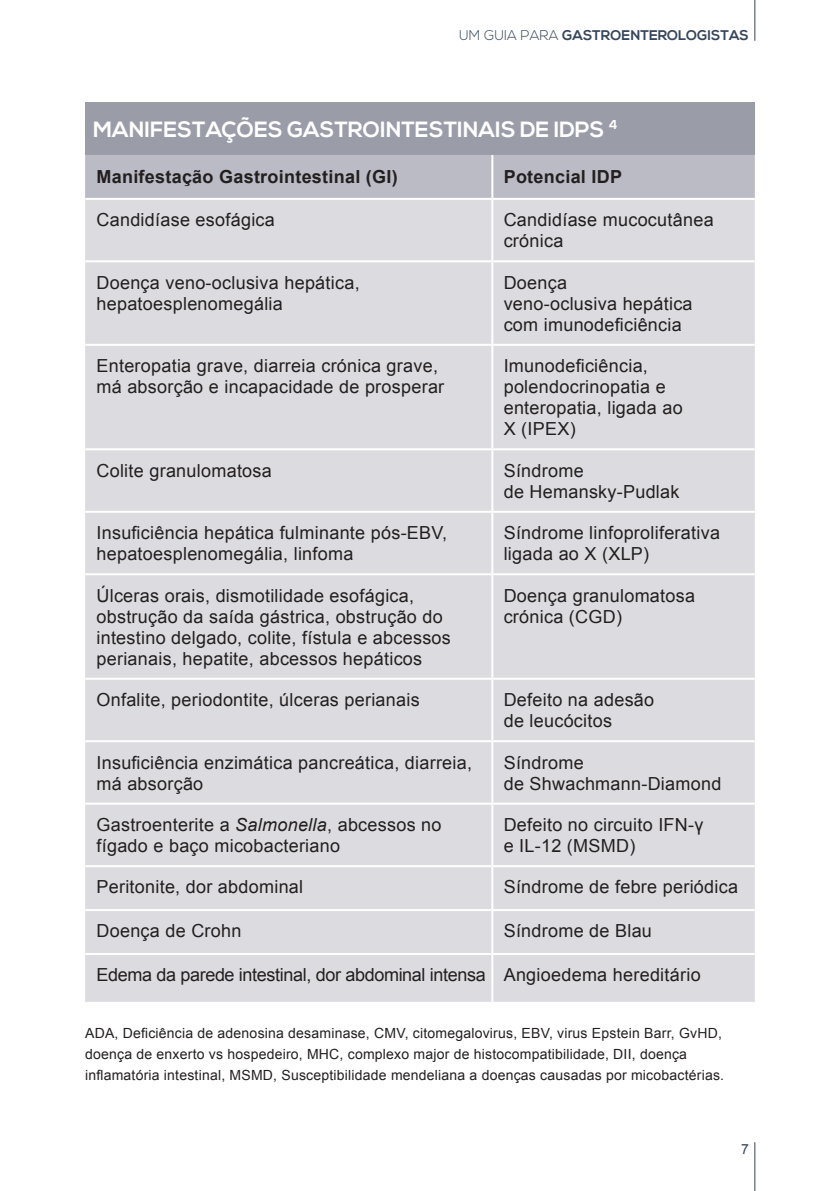
<style>
.page{position:relative;width:840px;height:1191px;background:#fff}
.page>*{position:absolute;margin:0;border:0;box-sizing:border-box;transform-origin:0 0}
.titulo{font:700 22px "Nexa";color:#fff}
.txt{font:18px/21px "Arial";letter-spacing:.015em;color:#231f20}
.txt-2{font:700 18px "Arial";letter-spacing:.015em;color:#231f20}
.txt-3{font:18px "Arial";letter-spacing:-.02em;color:#231f20}
.txt-4{font:14px/21px "Arial";letter-spacing:.015em;color:#231f20}
.t1{font:700 14px "Nexa";color:#36465b}
.t2{font:14px "Arial";color:#36465b}
.s1{font-weight:300}
.s2{font-style:italic}
</style>
<div class="page">
<hr style="left:754px;top:0;width:1px;height:41px;background:#36465b">
<hr style="left:754px;top:1142px;width:1px;height:49px;background:#36465b">
<div style="left:85px;top:102px;width:669px;height:53px;background:#9a9ca8"></div>
<div style="left:85px;top:155px;width:669px;height:43px;background:#babbc4"></div>
<div style="left:85px;top:200px;width:669px;height:801px;background:#dcdce0"></div>
<hr style="left:491px;top:155px;width:2px;height:43px;background:#fff">
<hr style="left:85px;top:260px;width:407px;height:2px;background:#fff">
<hr style="left:492px;top:260px;width:262px;height:2px;background:#fff">
<hr style="left:85px;top:344px;width:407px;height:2px;background:#fff">
<hr style="left:492px;top:344px;width:262px;height:2px;background:#fff">
<hr style="left:85px;top:448px;width:407px;height:2px;background:#fff">
<hr style="left:492px;top:448px;width:262px;height:2px;background:#fff">
<hr style="left:85px;top:511px;width:407px;height:2px;background:#fff">
<hr style="left:492px;top:511px;width:262px;height:2px;background:#fff">
<hr style="left:85px;top:573px;width:407px;height:2px;background:#fff">
<hr style="left:492px;top:573px;width:262px;height:2px;background:#fff">
<hr style="left:85px;top:677px;width:407px;height:2px;background:#fff">
<hr style="left:492px;top:677px;width:262px;height:2px;background:#fff">
<hr style="left:85px;top:740px;width:407px;height:2px;background:#fff">
<hr style="left:492px;top:740px;width:262px;height:2px;background:#fff">
<hr style="left:85px;top:802px;width:407px;height:2px;background:#fff">
<hr style="left:492px;top:802px;width:262px;height:2px;background:#fff">
<hr style="left:85px;top:865px;width:407px;height:2px;background:#fff">
<hr style="left:492px;top:865px;width:262px;height:2px;background:#fff">
<hr style="left:85px;top:909px;width:407px;height:2px;background:#fff">
<hr style="left:492px;top:909px;width:262px;height:2px;background:#fff">
<hr style="left:85px;top:953px;width:407px;height:2px;background:#fff">
<hr style="left:492px;top:953px;width:262px;height:2px;background:#fff">
<hr style="left:491px;top:200px;width:2px;height:60px;background:#fff">
<hr style="left:491px;top:262px;width:2px;height:82px;background:#fff">
<hr style="left:491px;top:346px;width:2px;height:102px;background:#fff">
<hr style="left:491px;top:450px;width:2px;height:61px;background:#fff">
<hr style="left:491px;top:513px;width:2px;height:60px;background:#fff">
<hr style="left:491px;top:575px;width:2px;height:102px;background:#fff">
<hr style="left:491px;top:680px;width:2px;height:60px;background:#fff">
<hr style="left:491px;top:742px;width:2px;height:60px;background:#fff">
<hr style="left:491px;top:804px;width:2px;height:61px;background:#fff">
<hr style="left:491px;top:867px;width:2px;height:42px;background:#fff">
<hr style="left:491px;top:911px;width:2px;height:42px;background:#fff">
<hr style="left:491px;top:955px;width:2px;height:46px;background:#fff">
<p class="t1" style="left:459px;top:27px;width:291px"><span class="s1">UM GUIA PARA</span> GASTROENTEROLOGISTAS</p>
<p class="titulo" style="left:93px;top:116px;width:525px">MANIFESTAÇÕES GASTROINTESTINAIS DE IDPS <sup>4</sup></p>
<p class="txt-2" style="left:96px;top:165px;width:302px">Manifestação Gastrointestinal (GI)</p>
<p class="txt-2" style="left:503px;top:165px;width:120px">Potencial IDP</p>
<p class="txt" style="left:96px;top:209px;width:180px">Candidíase esofágica</p>
<p class="txt" style="left:503px;top:209px;width:211px">Candidíase mucocutânea crónica</p>
<p class="txt" style="left:96px;top:272px;width:264px">Doença veno-oclusiva hepática, hepatoesplenomegália</p>
<p class="txt" style="left:503px;top:272px;width:190px">Doença<br>veno-oclusiva hepática com imunodeficiência</p>
<p class="txt" style="left:96px;top:355px;width:349px">Enteropatia grave, diarreia crónica grave, má absorção e incapacidade de prosperar</p>
<p class="txt" style="left:503px;top:355px;width:180px">Imunodeficiência, polendocrinopatia e enteropatia, ligada ao<br>X (IPEX)</p>
<p class="txt" style="left:96px;top:460px;width:177px">Colite granulomatosa</p>
<p class="txt" style="left:503px;top:460px;width:177px">Síndrome<br>de Hemansky-Pudlak</p>
<p class="txt" style="left:96px;top:522px;width:352px">Insuficiência hepática fulminante pós-EBV, hepatoesplenomegália, linfoma</p>
<p class="txt" style="left:503px;top:522px;width:218px">Síndrome linfoproliferativa ligada ao X (XLP)</p>
<p class="txt" style="left:96px;top:585px;width:356px">Úlceras orais, dismotilidade esofágica, obstrução da saída gástrica, obstrução do intestino delgado, colite, fístula e abcessos perianais, hepatite, abcessos hepáticos</p>
<p class="txt" style="left:503px;top:585px;width:193px">Doença granulomatosa crónica (CGD)</p>
<p class="txt" style="left:96px;top:689px;width:324px">Onfalite, periodontite, úlceras perianais</p>
<p class="txt" style="left:503px;top:689px;width:152px">Defeito na adesão de leucócitos</p>
<p class="txt" style="left:96px;top:752px;width:377px">Insuficiência enzimática pancreática, diarreia, má absorção</p>
<p class="txt" style="left:503px;top:752px;width:219px">Síndrome<br>de Shwachmann-Diamond</p>
<p class="txt" style="left:96px;top:814px;width:346px">Gastroenterite a <span class="s2">Salmonella</span>, abcessos no fígado e baço micobacteriano</p>
<p class="txt" style="left:503px;top:814px;width:201px">Defeito no circuito IFN-γ e IL-12 (MSMD)</p>
<p class="txt" style="left:96px;top:877px;width:208px">Peritonite, dor abdominal</p>
<p class="txt" style="left:503px;top:877px;width:236px">Síndrome de febre periódica</p>
<p class="txt" style="left:96px;top:920px;width:146px">Doença de Crohn</p>
<p class="txt" style="left:503px;top:920px;width:150px">Síndrome de Blau</p>
<p class="txt-3" style="left:96px;top:963px;width:390px">Edema da parede intestinal, dor abdominal intensa</p>
<p class="txt" style="left:503px;top:964px;width:198px">Angioedema hereditário</p>
<p class="txt-4" style="left:85px;top:1022px;width:640px">ADA, Deficiência de adenosina desaminase, CMV, citomegalovirus, EBV, virus Epstein Barr, GvHD, doença de enxerto vs hospedeiro, MHC, complexo major de histocompatibilidade, DII, doença inflamatória intestinal, MSMD, Susceptibilidade mendeliana a doenças causadas por micobactérias.</p>
<p class="t2" style="left:740px;top:1140px;width:9px">7</p>
</div>
